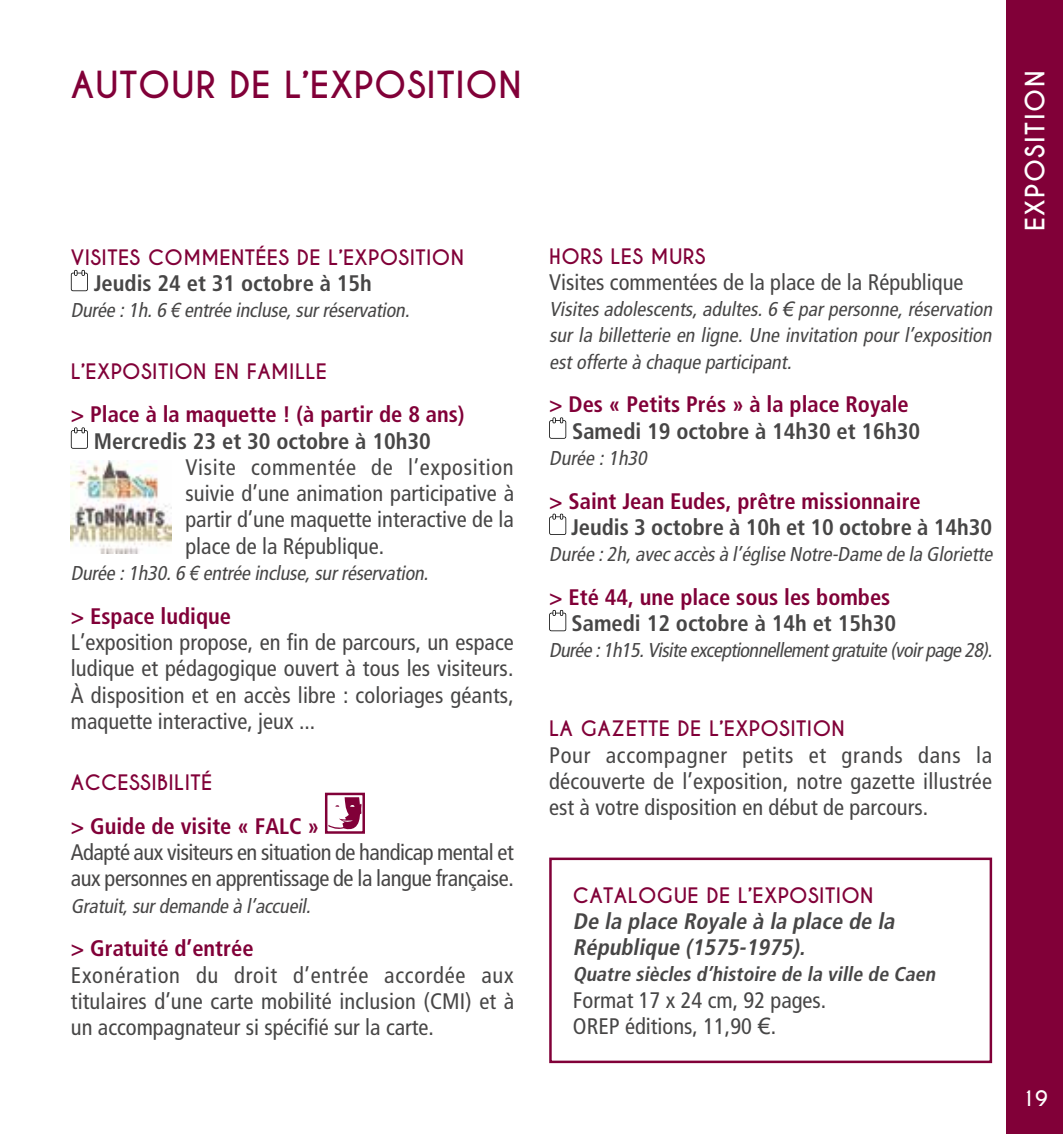
<style>
.page{position:relative;width:1063px;height:1134px;background:#fff}
.page>*{position:absolute;margin:0;border:0;box-sizing:border-box;transform-origin:0 0}
.t1{font:700 35px "Caviar Dreams";letter-spacing:.02em;color:#810038}
.t2{font:700 25px "Caviar Dreams";letter-spacing:.06em;color:#fff}
.t3{font:condensed 22.5px/26.2px "Frutiger";color:#474646;text-align:justify}
.t4{font:700 condensed 22.5px "Frutiger";color:#810038}
.t5{font:700 condensed 22.5px "Frutiger";color:#474646}
.t6{font:condensed 22.5px/26.2px "Frutiger";letter-spacing:-.02em;color:#474646}
.t7{font:italic 700 condensed 22.5px/26.2px "Frutiger";color:#474646}
.t8{font:italic condensed 20px/26.2px "Frutiger";color:#474646;text-align:justify}
.t9{font:700 20px "Caviar Dreams";letter-spacing:.02em;color:#810038}
.t10{font:italic 700 condensed 20px "Frutiger";color:#474646}
.t11{font:700 20px "Caviar Dreams";color:#fff}
.s1{font-family:"Arial Narrow";font-stretch:normal}
.s2{font-family:"Arial";font-stretch:normal}
</style>
<div class="page">
<div style="left:1006px;top:0;width:57px;height:1134px;background:#810038"></div>
<svg style="left:71px;top:270px;width:17px;height:21px"></svg>
<svg style="left:71px;top:427px;width:17px;height:22px"></svg>
<div style="left:325px;top:793px;width:40px;height:41px;background:#fff;border:2px solid #810038"></div>
<svg style="left:328px;top:797px;width:34px;height:36px"></svg>
<svg style="left:549px;top:417px;width:17px;height:22px"></svg>
<svg style="left:549px;top:514px;width:17px;height:21px"></svg>
<svg style="left:549px;top:610px;width:17px;height:21px"></svg>
<div style="left:549px;top:857px;width:443px;height:206px;border:2px solid #810038"></div>
<img style="left:71px;top:461px;width:100px;height:92px">
<h1 class="t1" style="left:71px;top:64px;width:452px">AUTOUR DE L’EXPOSITION</h1>
<p class="t9" style="left:71px;top:245px;width:395px">VISITES COMMENTÉES DE L’EXPOSITION</p>
<p class="t5" style="left:94px;top:270px;width:280px">Jeudis 24 et 31 octobre à 15h</p>
<p class="t8" style="left:71px;top:297px;width:344px">Durée :1h.6 <span class="s1">€</span>entrée incluse,surréservation.</p>
<p class="t9" style="left:71px;top:359px;width:258px">L’EXPOSITION EN FAMILLE</p>
<p class="t4" style="left:71px;top:401px;width:395px">&gt; Place à la maquette ! (à partir de 8 ans)</p>
<p class="t5" style="left:94px;top:428px;width:339px">Mercredis 23 et 30 octobre à 10h30</p>
<p class="t3" style="left:185px;top:454px;width:330px">Visite commentée de l’exposition suivie d’une animation participative à partir d’une maquette interactive de la place de la République.</p>
<p class="t8" style="left:71px;top:560px;width:363px">Durée :1h30.6 <span class="s1">€</span>entrée incluse,surréservation.</p>
<p class="t4" style="left:71px;top:603px;width:162px">&gt; Espace ludique</p>
<p class="t3" style="left:71px;top:629px;width:444px">L’exposition propose, en fin de parcours, un espace ludique et pédagogique ouvert à tous les visiteurs.<br>À disposition et en accès libre : coloriages géants, maquette interactive, jeux ...</p>
<p class="t9" style="left:71px;top:770px;width:143px">ACCESSIBILITÉ</p>
<p class="t4" style="left:71px;top:813px;width:250px">&gt; Guide de visite « FALC »</p>
<p class="t6" style="left:71px;top:839px;width:444px">Adapté aux visiteurs en situation de handicap mental et aux personnes en apprentissage de la langue française.</p>
<p class="t8" style="left:71px;top:892px;width:245px">Gratuit,surdemande à l’accueil.</p>
<p class="t4" style="left:71px;top:935px;width:184px">&gt; Gratuité d’entrée</p>
<p class="t3" style="left:71px;top:962px;width:445px">Exonération du droit d’entrée accordée aux titulaires d’une carte mobilité inclusion (CMI) et à un accompagnateur si spécifié sur la carte.</p>
<p class="t9" style="left:549px;top:244px;width:158px">HORS LES MURS</p>
<p class="t3" style="left:549px;top:269px;width:416px">Visites commentées de la place de la République</p>
<p class="t8" style="left:549px;top:296px;width:449px">Visitesadolescents,adultes.6 <span class="s2">€</span> parpersonne,réservation sur la billetterie en ligne. Une invitation pour l’exposition estofferte à chaque participant.</p>
<p class="t4" style="left:549px;top:391px;width:361px">&gt; Des « Petits Prés » à la place Royale</p>
<p class="t5" style="left:572px;top:418px;width:349px">Samedi 19 octobre à 14h30 et 16h30</p>
<p class="t8" style="left:549px;top:445px;width:103px">Durée :1h30</p>
<p class="t4" style="left:549px;top:488px;width:373px">&gt; Saint Jean Eudes, prêtre missionnaire</p>
<p class="t5" style="left:571px;top:514px;width:423px">Jeudis 3 octobre à 10h et 10 octobre à 14h30</p>
<p class="t8" style="left:549px;top:541px;width:449px">Durée :2h,avec accèsà l’église Notre-Dame de la Gloriette</p>
<p class="t4" style="left:549px;top:584px;width:343px">&gt; Eté 44, une place sous les bombes</p>
<p class="t5" style="left:572px;top:610px;width:326px">Samedi 12 octobre à 14h et 15h30</p>
<p class="t8" style="left:549px;top:637px;width:449px">Durée:1h15.Visiteexceptionnellementgratuite(voirpage28).</p>
<p class="t9" style="left:549px;top:717px;width:297px">LA GAZETTE DE L’EXPOSITION</p>
<p class="t3" style="left:549px;top:742px;width:444px">Pour accompagner petits et grands dans la découverte de l’exposition, notre gazette illustrée est à votre disposition en début de parcours.</p>
<p class="t9" style="left:573px;top:883px;width:302px">CATALOGUE DE L’EXPOSITION</p>
<p class="t7" style="left:573px;top:908px;width:328px">De la place Royale à la place de la<br>République (1575-1975).</p>
<p class="t10" style="left:573px;top:962px;width:368px">Quatre siècles d’histoire de la ville de Caen</p>
<p class="t3" style="left:573px;top:987px;width:255px">Format 17 x 24 cm, 92 pages.<br>OREP éditions, 11,90 <span class="s2">€</span>.</p>
<p class="t2" style="left:1020px;top:231px;width:162px;rotate:-90deg">EXPOSITION</p>
<p class="t11" style="left:1021px;top:1087px;width:28px">19</p>
</div>
